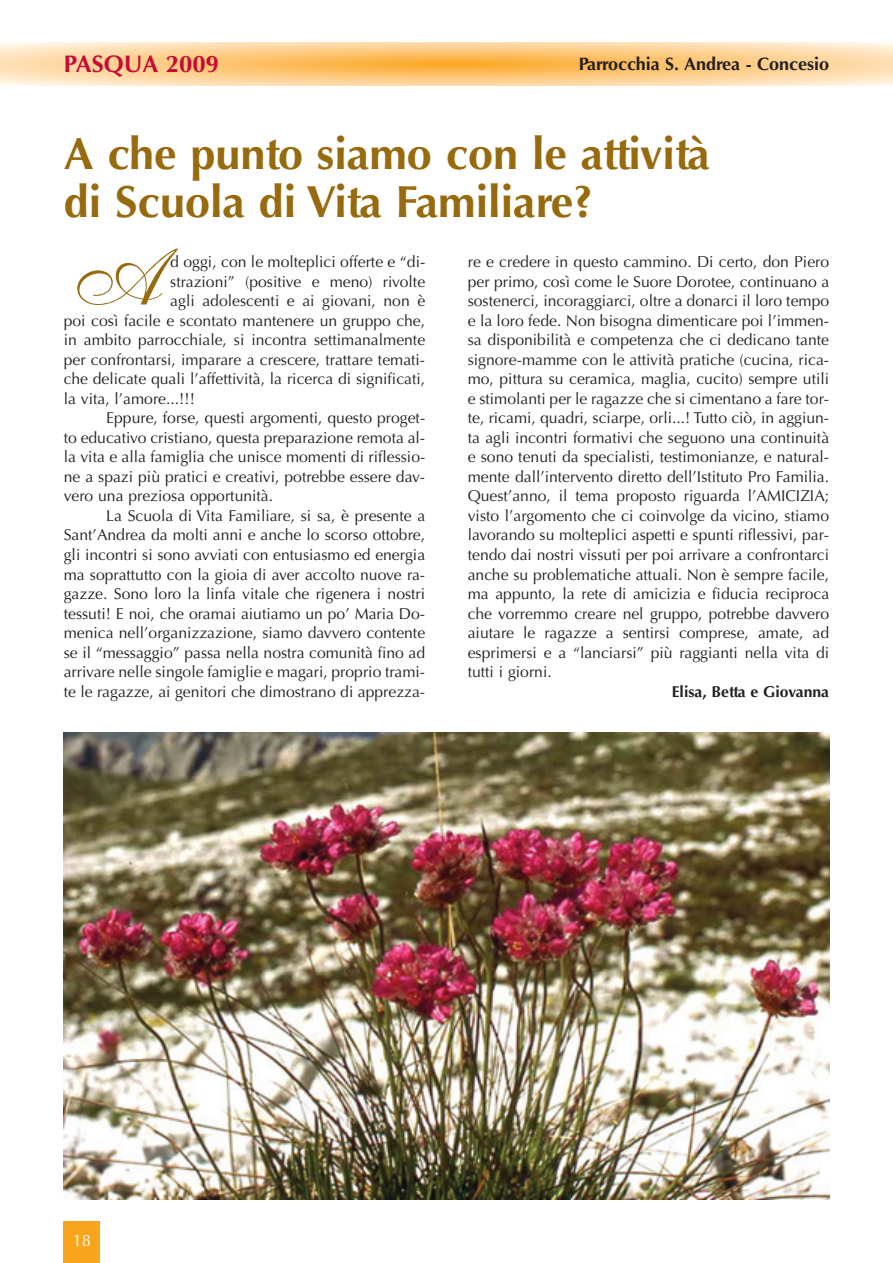
<style>
.page{position:relative;width:893px;height:1263px;background:#fff}
.page>*{position:absolute;margin:0;border:0;box-sizing:border-box;transform-origin:0 0}
.t1{font:80.1px "Shelley Allegro Script";color:#966a0d}
.t2{font:700 45px/48px "Optima";color:#966a0d}
.t3{font:700 24px "Optima";color:#c40c37}
.t4{font:700 18px "Optima";color:#231f20}
.t5{font:16.5px "Optima";color:#fff}
.t6{font:15.75px/19.5px "Optima";color:#231f20;text-align:justify}
.t7{font:700 15.75px "Optima";color:#231f20}
</style>
<div class="page">
<div style="left:64px;top:1221px;width:36px;height:42px;background:#f9a51b"></div>
<svg style="left:0;top:43px;width:893px;height:42px;background:#fdd090"></svg>
<img style="left:64px;top:733px;width:765px;height:466px">
<h3 class="t3" style="left:64px;top:54px;width:157px">PASQUA 2009</h3>
<p class="t4" style="left:579px;top:56px;width:252px">Parrocchia S. Andrea - Concesio</p>
<h2 class="t2" style="left:64px;top:134px;width:648px">A che punto siamo con le attività di Scuola di Vita Familiare?</h2>
<h1 class="t1" style="left:64px;top:256px;width:86px">A</h1>
<p class="t6" style="left:170px;top:253px;width:256px">d oggi, con le molteplici offerte e “di-</p>
<p class="t6" style="left:170px;top:273px;width:256px">strazioni” (positive e meno) rivolte</p>
<p class="t6" style="left:170px;top:292px;width:256px">agli adolescenti e ai giovani, non è</p>
<p class="t6" style="left:64px;top:312px;width:363px">poi così facile e scontato mantenere un gruppo che,</p>
<p class="t6" style="left:64px;top:332px;width:363px">in ambito parrocchiale, si incontra settimanalmente</p>
<p class="t6" style="left:64px;top:351px;width:363px">per confrontarsi, imparare a crescere, trattare temati-</p>
<p class="t6" style="left:64px;top:371px;width:363px">che delicate quali l’affettività, la ricerca di significati,</p>
<p class="t6" style="left:64px;top:390px;width:133px">la vita, l’amore...!!!</p>
<p class="t6" style="left:106px;top:410px;width:320px">Eppure, forse, questi argomenti, questo proget-</p>
<p class="t6" style="left:64px;top:429px;width:363px">to educativo cristiano, questa preparazione remota al-</p>
<p class="t6" style="left:64px;top:449px;width:363px">la vita e alla famiglia che unisce momenti di riflessio-</p>
<p class="t6" style="left:64px;top:468px;width:363px">ne a spazi più pratici e creativi, potrebbe essere dav-</p>
<p class="t6" style="left:64px;top:488px;width:211px">vero una preziosa opportunità.</p>
<p class="t6" style="left:106px;top:507px;width:320px">La Scuola di Vita Familiare, si sa, è presente a</p>
<p class="t6" style="left:64px;top:527px;width:363px">Sant’Andrea da molti anni e anche lo scorso ottobre,</p>
<p class="t6" style="left:64px;top:546px;width:363px">gli incontri si sono avviati con entusiasmo ed energia</p>
<p class="t6" style="left:64px;top:566px;width:363px">ma soprattutto con la gioia di aver accolto nuove ra-</p>
<p class="t6" style="left:64px;top:585px;width:363px">gazze. Sono loro la linfa vitale che rigenera i nostri</p>
<p class="t6" style="left:64px;top:605px;width:363px">tessuti! E noi, che oramai aiutiamo un po’ Maria Do-</p>
<p class="t6" style="left:64px;top:624px;width:363px">menica nell’organizzazione, siamo davvero contente</p>
<p class="t6" style="left:64px;top:644px;width:363px">se il “messaggio” passa nella nostra comunità fino ad</p>
<p class="t6" style="left:64px;top:664px;width:363px">arrivare nelle singole famiglie e magari, proprio trami-</p>
<p class="t6" style="left:64px;top:683px;width:363px">te le ragazze, ai genitori che dimostrano di apprezza-</p>
<p class="t6" style="left:468px;top:253px;width:363px">re e credere in questo cammino. Di certo, don Piero per primo, così come le Suore Dorotee, continuano a sostenerci, incoraggiarci, oltre a donarci il loro tempo e la loro fede. Non bisogna dimenticare poi l’immen&shy;sa disponibilità e competenza che ci dedicano tante signore-mamme con le attività pratiche (cucina, rica&shy;mo, pittura su ceramica, maglia, cucito) sempre utili e stimolanti per le ragazze che si cimentano a fare tor&shy;te, ricami, quadri, sciarpe, orli...! Tutto ciò, in aggiun&shy;ta agli incontri formativi che seguono una continuità e sono tenuti da specialisti, testimonianze, e natural&shy;mente dall’intervento diretto dell’Istituto Pro Familia.<br>Quest’anno, il tema proposto riguarda l’AMICIZIA; visto l’argomento che ci coinvolge da vicino, stiamo lavorando su molteplici aspetti e spunti riflessivi, par&shy;tendo dai nostri vissuti per poi arrivare a confrontarci anche su problematiche attuali. Non è sempre facile, ma appunto, la rete di amicizia e fiducia reciproca che vorremmo creare nel gruppo, potrebbe davvero aiutare le ragazze a sentirsi comprese, amate, ad esprimersi e a “lanciarsi” più raggianti nella vita di tutti i giorni.</p>
<p class="t7" style="left:672px;top:685px;width:159px">Elisa, Betta e Giovanna</p>
<p class="t5" style="left:73px;top:1233px;width:20px">18</p>
</div>
